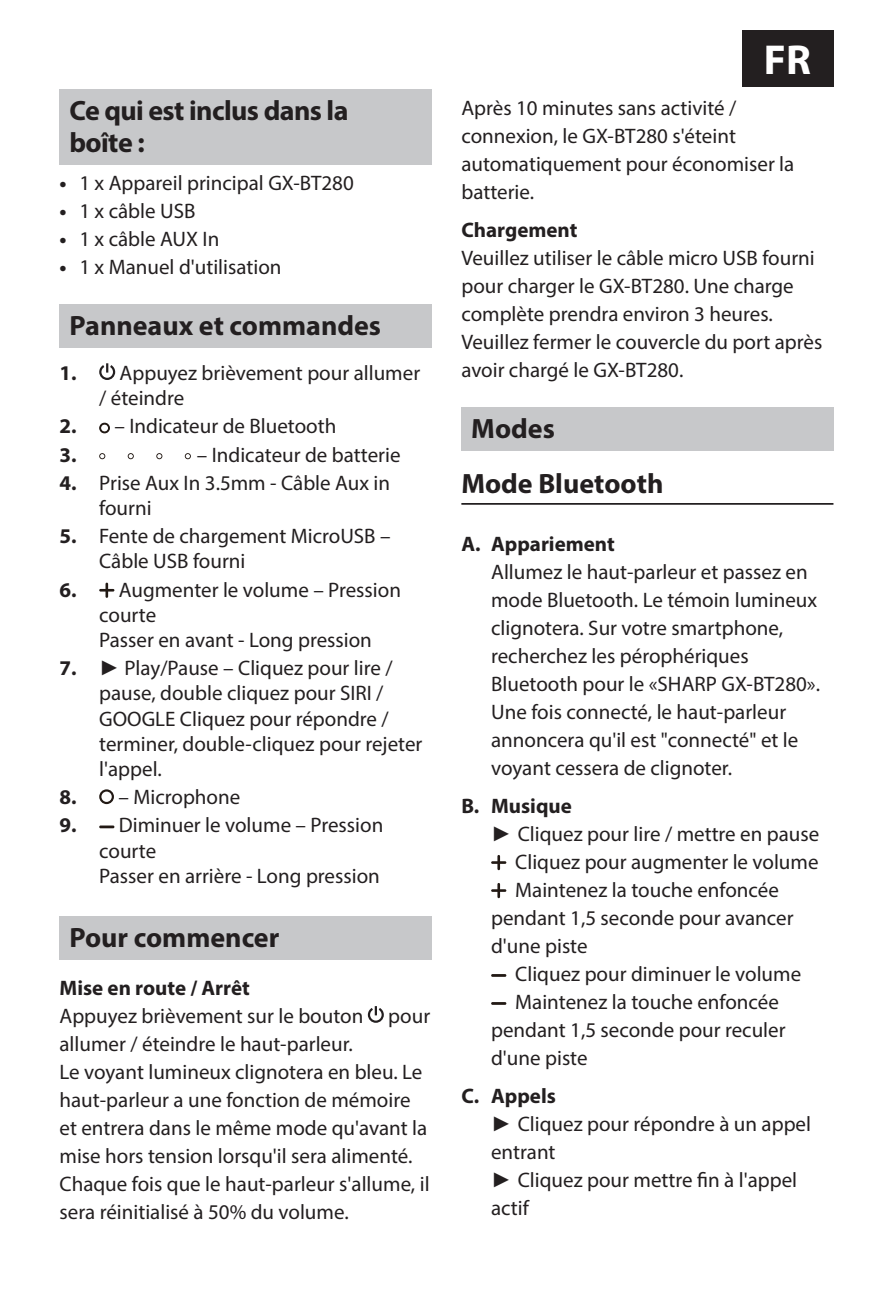
<style>
.page{position:relative;width:893px;height:1290px;background:#fff}
.page>*{position:absolute;margin:0;border:0;box-sizing:border-box;transform-origin:0 0}
.t1{font:700 42px "Myriad Pro";color:#fff}
.t2{font:700 28px/54.9px "Myriad Pro";color:#231f20}
.t3{font:700 28px/31.5px "Myriad Pro";letter-spacing:-.02em;color:#231f20}
.t4{font:21px/28px "Myriad Pro";color:#231f20}
.t5{font:700 21px "Myriad Pro";color:#231f20}
.s1{font-weight:700}
.s2{font-family:"Arial"}
</style>
<div class="page">
<div style="left:741px;top:30px;width:92px;height:56px;background:#231f20"></div>
<div style="left:60px;top:89px;width:372px;height:76px;background:#c7c8ca"></div>
<div style="left:60px;top:304px;width:372px;height:44px;background:#c7c8ca"></div>
<div style="left:60px;top:916px;width:372px;height:44px;background:#c7c8ca"></div>
<svg style="left:99px;top:363px;width:16px;height:17px"></svg>
<svg style="left:99px;top:423px;width:11px;height:10px"></svg>
<svg style="left:100px;top:423px;width:10px;height:10px"></svg>
<div style="left:101px;top:425px;width:7px;height:6px;background:#fff;border-radius:50%"></div>
<svg style="left:128px;top:453px;width:6px;height:6px"></svg>
<svg style="left:156px;top:453px;width:6px;height:6px"></svg>
<svg style="left:99px;top:453px;width:6px;height:6px"></svg>
<svg style="left:185px;top:453px;width:6px;height:6px"></svg>
<svg style="left:99px;top:583px;width:15px;height:15px"></svg>
<svg style="left:99px;top:789px;width:15px;height:15px"></svg>
<hr style="left:99px;top:825px;width:15px;height:3px;background:#221914">
<svg style="left:368px;top:1006px;width:16px;height:17px"></svg>
<div style="left:461px;top:407px;width:372px;height:44px;background:#c7c8ca"></div>
<hr style="left:461px;top:503px;width:372px;height:2px;background:#231f20">
<svg style="left:491px;top:855px;width:15px;height:15px"></svg>
<svg style="left:491px;top:883px;width:15px;height:15px"></svg>
<hr style="left:491px;top:974px;width:15px;height:3px;background:#221914">
<hr style="left:491px;top:1002px;width:15px;height:3px;background:#221914">
<h2 class="t3" style="left:69px;top:97px;width:281px">Ce qui est inclus dans la boîte :</h2>
<p class="t4" style="left:60px;top:170px;width:296px"><span class="s1">•</span> 1 x Appareil principal GX-BT280</p>
<p class="t4" style="left:60px;top:198px;width:137px"><span class="s1">•</span> 1 x câble USB</p>
<p class="t4" style="left:60px;top:226px;width:161px"><span class="s1">•</span> 1 x câble AUX In</p>
<p class="t4" style="left:60px;top:254px;width:224px"><span class="s1">•</span> 1 x Manuel d'utilisation</p>
<h2 class="t2" style="left:69px;top:300px;width:313px">Panneaux et commandes</h2>
<p class="t4" style="left:99px;top:362px;width:322px;line-height:25.2px;text-indent:-40px"><span class="s1">1.</span> Appuyez brièvement pour allumer / éteindre</p>
<p class="t4" style="left:60px;top:414px;width:278px"><span class="s1">2.</span> – Indicateur de Bluetooth<br><span class="s1">3.</span></p>
<p class="t4" style="left:197px;top:442px;width:205px">– Indicateur de batterie</p>
<p class="t4" style="left:99px;top:472px;width:292px;line-height:25.2px;text-indent:-40px"><span class="s1">4.</span> Prise Aux In 3.5mm - Câble Aux in fourni</p>
<p class="t4" style="left:99px;top:525px;width:293px;line-height:25.2px;text-indent:-40px"><span class="s1">5.</span> Fente de chargement MicroUSB –<br>Câble USB fourni</p>
<p class="t4" style="left:99px;top:578px;width:303px;line-height:25.2px;text-indent:-40px"><span class="s1">6.</span> Augmenter le volume – Pression courte<br>Passer en avant - Long pression</p>
<p class="t4" style="left:99px;top:657px;width:325px;line-height:25.2px;text-indent:-40px"><span class="s1">7.</span> <span class="s2">►</span> Play/Pause – Cliquez pour lire / pause, double cliquez pour SIRI /<br>GOOGLE Cliquez pour répondre / terminer, double-cliquez pour rejeter l'appel.</p>
<p class="t4" style="left:60px;top:785px;width:182px"><span class="s1">8.</span> – Microphone</p>
<p class="t4" style="left:99px;top:814px;width:286px;line-height:25.2px;text-indent:-40px"><span class="s1">9.</span> Diminuer le volume – Pression courte<br>Passer en arrière - Long pression</p>
<h2 class="t2" style="left:69px;top:912px;width:211px">Pour commencer</h2>
<p class="t5" style="left:60px;top:980px;width:192px">Mise en route / Arrêt</p>
<p class="t4" style="left:60px;top:1003px;width:372px">Appuyez brièvement sur le bouton pour allumer / éteindre le haut-parleur.<br>Le voyant lumineux clignotera en bleu. Le haut-parleur a une fonction de mémoire et entrera dans le même mode qu'avant la mise hors tension lorsqu'il sera alimenté.<br>Chaque fois que le haut-parleur s'allume, il sera réinitialisé à 50% du volume.</p>
<h1 class="t1" style="left:764px;top:44px;width:49px">FR</h1>
<p class="t4" style="left:461px;top:96px;width:334px">Après 10 minutes sans activité / connexion, le GX-BT280 s'éteint automatiquement pour économiser la batterie.</p>
<p class="t5" style="left:461px;top:222px;width:118px">Chargement</p>
<p class="t4" style="left:461px;top:245px;width:362px">Veuillez utiliser le câble micro USB fourni pour charger le GX-BT280. Une charge complète prendra environ 3 heures.<br>Veuillez fermer le couvercle du port après avoir chargé le GX-BT280.</p>
<h2 class="t2" style="left:461px;top:404px;width:204px;text-indent:10px">Modes<br>Mode Bluetooth</h2>
<p class="t5" style="left:461px;top:536px;width:155px">A. Appariement</p>
<p class="t4" style="left:491px;top:559px;width:330px">Allumez le haut-parleur et passez en mode Bluetooth. Le témoin lumineux clignotera. Sur votre smartphone, recherchez les pérophériques Bluetooth pour le «SHARP GX-BT280».<br>Une fois connecté, le haut-parleur annoncera qu'il est "connecté" et le voyant cessera de clignoter.</p>
<p class="t5" style="left:461px;top:798px;width:112px">B. Musique</p>
<p class="t4" style="left:491px;top:821px;width:330px"><span class="s2">►</span> Cliquez pour lire / mettre en pause</p>
<p class="t4" style="left:515px;top:849px;width:305px">Cliquez pour augmenter le volume</p>
<p class="t4" style="left:515px;top:877px;width:265px">Maintenez la touche enfoncée</p>
<p class="t4" style="left:491px;top:905px;width:304px">pendant 1,5 seconde pour avancer</p>
<p class="t4" style="left:491px;top:933px;width:98px">d'une piste</p>
<p class="t4" style="left:515px;top:961px;width:287px">Cliquez pour diminuer le volume</p>
<p class="t4" style="left:515px;top:989px;width:265px">Maintenez la touche enfoncée</p>
<p class="t4" style="left:491px;top:1017px;width:296px">pendant 1,5 seconde pour reculer</p>
<p class="t4" style="left:491px;top:1045px;width:98px">d'une piste</p>
<p class="t4" style="left:491px;top:1083px;width:321px;text-indent:-30px"><span class="s1">C. Appels<br></span><span class="s2">►</span> Cliquez pour répondre à un appel entrant<br><span class="s2">►</span> Cliquez pour mettre fin à l'appel actif</p>
</div>
